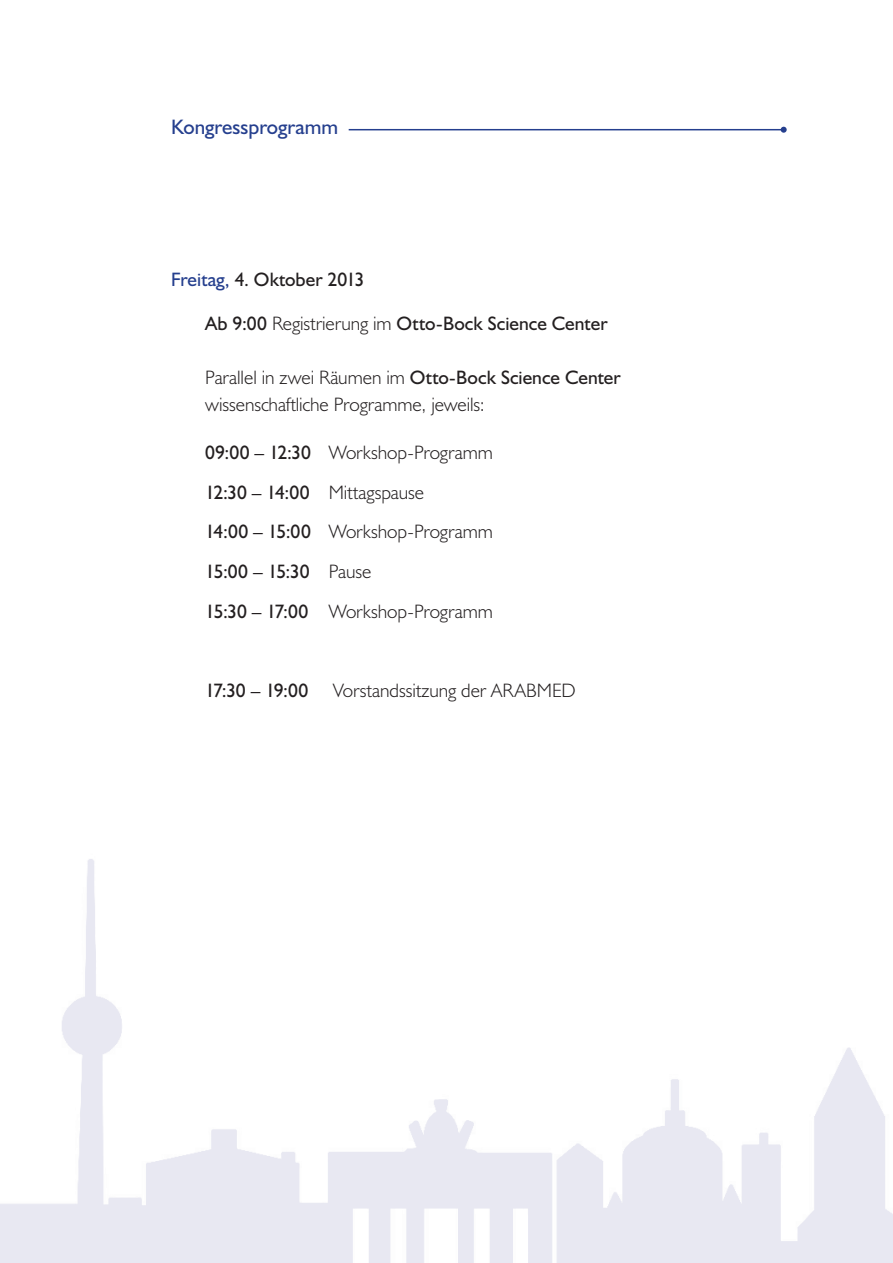
<style>
.page{position:relative;width:893px;height:1263px;background:#fff}
.page>*{position:absolute;margin:0;border:0;box-sizing:border-box;transform-origin:0 0}
.t1{font:21px "Humanist 521 BT";color:#253f8e}
.t2{font:300 19.5px/39.8px "Humanist 521 BT";letter-spacing:-.005em;color:#231f20}
.t3{font:19.5px "Humanist 521 BT";color:#231f20}
.s1{color:#253f8e}
.s2{font-weight:300}
.s3{font-weight:400}
</style>
<div class="page">
<img style="left:0;top:859px;width:893px;height:404px">
<hr style="left:349px;top:129px;width:435px;height:1px;background:#253f8e">
<svg style="left:781px;top:127px;width:6px;height:6px"></svg>
<p class="t1" style="left:171px;top:114px;width:168px">Kongressprogramm</p>
<p class="t3" style="left:171px;top:267px;width:195px"><span class="s1">Freitag,</span> 4. Oktober 2013</p>
<p class="t3" style="left:205px;top:311px;width:404px">Ab 9:00 <span class="s2">Registrierung im</span> Otto-Bock Science Center</p>
<p class="t2" style="left:205px;top:363px;width:417px;line-height:27px">Parallel in zwei Räumen im <span class="s3">Otto-Bock Science Center </span>wissenschaftliche Programme, jeweils:</p>
<p class="t2" style="left:205px;top:432px;width:289px"><span class="s3">09:00 – 12:30</span> Workshop-Programm<br><span class="s3">12:30 – 14:00</span> Mittagspause<br><span class="s3">14:00 – 15:00</span> Workshop-Programm<br><span class="s3">15:00 – 15:30</span> Pause<br><span class="s3">15:30 – 17:00</span> Workshop-Programm</p>
<p class="t3" style="left:205px;top:679px;width:105px">17:30 – 19:00</p>
<p class="t2" style="left:333px;top:670px;width:244px">Vorstandssitzung der ARABMED</p>
</div>
